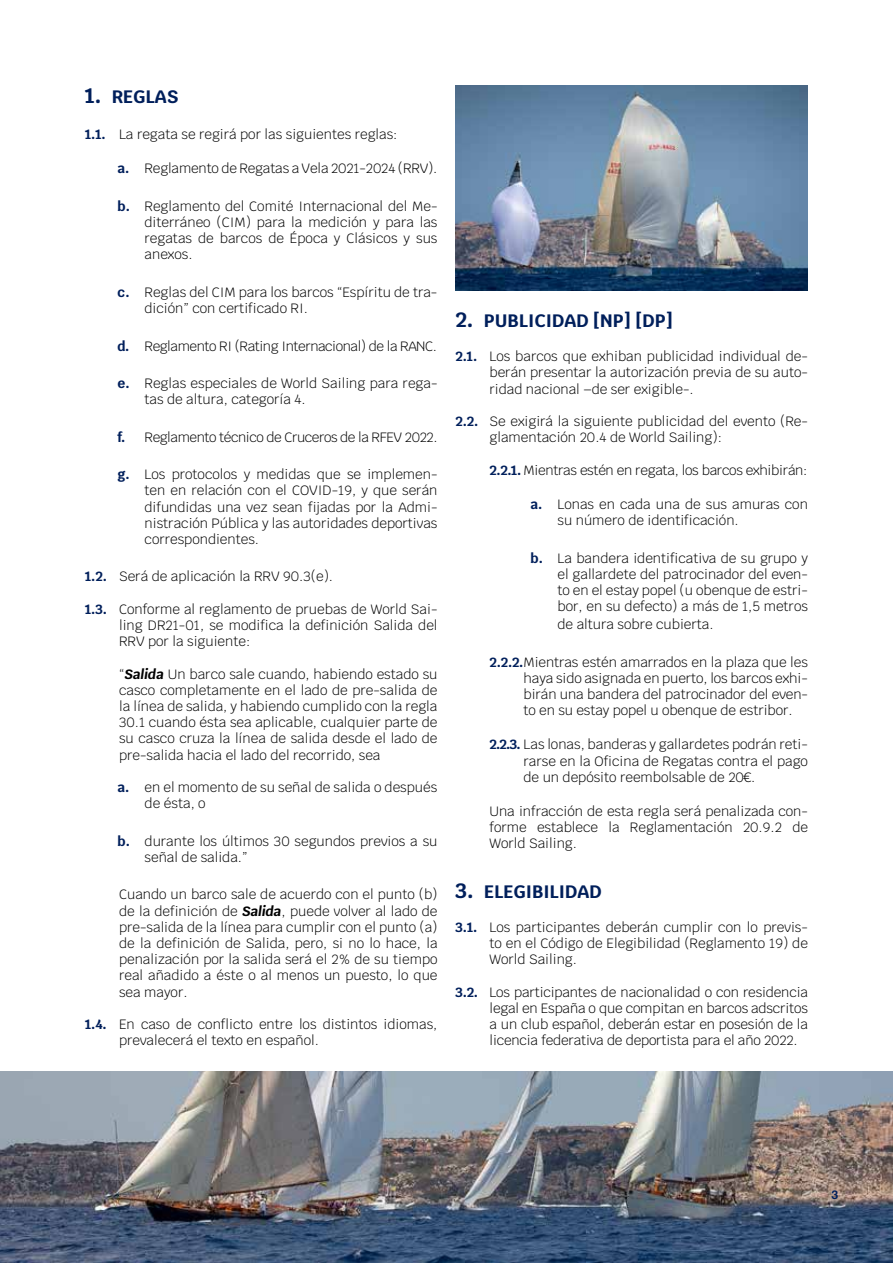
<style>
.page{position:relative;width:893px;height:1263px;background:#fff}
.page>*{position:absolute;margin:0;border:0;box-sizing:border-box;transform-origin:0 0}
.t1{font:700 18px "Krub";color:#001f5b}
.t2{font:300 13.5px/16.2px "Krub";color:#000;text-align:justify}
.t3{font:300 13.5px "Krub";letter-spacing:-.03em;color:#000}
.t4{font:300 13.5px "Krub";letter-spacing:-.02em;color:#000}
.t5{font:700 12px "Helvetica Neue LT Com";color:#001f5b}
.s1{font-size:21px}
.s2{font-weight:700;color:#001f5b}
.s3{font-weight:700;font-style:italic}
</style>
<div class="page">
<img style="left:0;top:1071px;width:893px;height:192px">
<img style="left:455px;top:85px;width:353px;height:205px">
<h1 class="t1" style="left:85px;top:86px;width:95px"><span class="s1">1.</span> REGLAS</h1>
<p class="t2" style="left:85px;top:126px;width:314px"><span class="s2">1.1.</span> La regata se regirá por las siguientes reglas:</p>
<p class="t2" style="left:118px;top:161px;width:321px"><span class="s2">a.</span> Reglamento de Regatas a Vela 2021-2024 (RRV).</p>
<p class="t2" style="left:145px;top:198px;width:294px;text-indent:-27px"><span class="s2">b.</span> Reglamento del Comité Internacional del Me&shy;diterráneo (CIM) para la medición y para las regatas de barcos de Época y Clásicos y sus anexos.</p>
<p class="t2" style="left:145px;top:284px;width:294px;text-indent:-27px"><span class="s2">c.</span> Reglas del CIM para los barcos “Espíritu de tra&shy;dición” con certificado RI.</p>
<p class="t3" style="left:118px;top:334px;width:321px"><span class="s2">d.</span> Reglamento RI (Rating Internacional) de la RANC.</p>
<p class="t2" style="left:145px;top:375px;width:294px;text-indent:-27px"><span class="s2">e.</span> Reglas especiales de World Sailing para rega&shy;tas de altura, categoría 4.</p>
<p class="t3" style="left:118px;top:425px;width:321px"><span class="s2">f.</span> Reglamento técnico de Cruceros de la RFEV 2022.</p>
<p class="t2" style="left:145px;top:466px;width:294px;text-indent:-27px"><span class="s2">g.</span> Los protocolos y medidas que se implemen&shy;ten en relación con el COVID-19, y que serán difundidas una vez sean fijadas por la Admi&shy;nistración Pública y las autoridades deportivas correspondientes.</p>
<p class="t2" style="left:85px;top:569px;width:250px"><span class="s2">1.2.</span> Será de aplicación la RRV 90.3(e).</p>
<p class="t2" style="left:119px;top:601px;width:320px;text-indent:-34px"><span class="s2">1.3.</span> Conforme al reglamento de pruebas de World Sai&shy;ling DR21-01, se modifica la definición Salida del RRV por la siguiente:</p>
<p class="t2" style="left:119px;top:666px;width:320px">“<span class="s3">Salida</span> Un barco sale cuando, habiendo estado su casco completamente en el lado de pre-salida de la línea de salida, y habiendo cumplido con la regla 30.1 cuando ésta sea aplicable, cualquier parte de su casco cruza la línea de salida desde el lado de pre-salida hacia el lado del recorrido, sea</p>
<p class="t2" style="left:145px;top:779px;width:294px;text-indent:-27px"><span class="s2">a.</span> en el momento de su señal de salida o después de ésta, o</p>
<p class="t2" style="left:145px;top:833px;width:294px;text-indent:-27px"><span class="s2">b.</span> durante los últimos 30 segundos previos a su señal de salida.”</p>
<p class="t2" style="left:119px;top:886px;width:320px">Cuando un barco sale de acuerdo con el punto (b) de la definición de <span class="s3">Salida</span>, puede volver al lado de pre-salida de la línea para cumplir con el punto (a) de la definición de Salida, pero, si no lo hace, la penalización por la salida será el 2% de su tiempo real añadido a éste o al menos un puesto, lo que sea mayor.</p>
<p class="t2" style="left:119px;top:1016px;width:320px;text-indent:-34px"><span class="s2">1.4.</span> En caso de conflicto entre los distintos idiomas, prevalecerá el texto en español.</p>
<h1 class="t1" style="left:455px;top:310px;width:219px"><span class="s1">2.</span> PUBLICIDAD [NP] [DP]</h1>
<p class="t2" style="left:489px;top:348px;width:320px;text-indent:-34px"><span class="s2">2.1.</span> Los barcos que exhiban publicidad individual de&shy;berán presentar la autorización previa de su auto&shy;ridad nacional –de ser exigible-.</p>
<p class="t2" style="left:489px;top:413px;width:320px;text-indent:-34px"><span class="s2">2.2.</span> Se exigirá la siguiente publicidad del evento (Re&shy;glamentación 20.4 de World Sailing):</p>
<p class="t4" style="left:489px;top:458px;width:320px"><span class="s2">2.2.1.</span> Mientras estén en regata, los barcos exhibirán:</p>
<p class="t2" style="left:558px;top:496px;width:252px;text-indent:-27px"><span class="s2">a.</span> Lonas en cada una de sus amuras con su número de identificación.</p>
<p class="t2" style="left:558px;top:550px;width:252px;text-indent:-27px"><span class="s2">b.</span> La bandera identificativa de su grupo y el gallardete del patrocinador del even&shy;to en el estay popel (u obenque de estri&shy;bor, en su defecto) a más de 1,5 metros</p>
<p class="t2" style="left:558px;top:616px;width:158px">de altura sobre cubierta.</p>
<p class="t2" style="left:524px;top:654px;width:286px;text-indent:-34px"><span class="s2">2.2.2.</span>Mientras estén amarrados en la plaza que les haya sido asignada en puerto, los barcos exhi&shy;birán una bandera del patrocinador del even&shy;to en su estay popel u obenque de estribor.</p>
<p class="t2" style="left:524px;top:736px;width:286px;text-indent:-34px"><span class="s2">2.2.3.</span> Las lonas, banderas y gallardetes podrán reti&shy;rarse en la Oficina de Regatas contra el pago de un depósito reembolsable de 20€.</p>
<p class="t2" style="left:489px;top:803px;width:320px">Una infracción de esta regla será penalizada con&shy;forme establece la Reglamentación 20.9.2 de World Sailing.</p>
<h1 class="t1" style="left:455px;top:881px;width:148px"><span class="s1">3.</span> ELEGIBILIDAD</h1>
<p class="t2" style="left:489px;top:919px;width:320px;text-indent:-34px"><span class="s2">3.1.</span> Los participantes deberán cumplir con lo previs&shy;to en el Código de Elegibilidad (Reglamento 19) de World Sailing.</p>
<p class="t2" style="left:489px;top:984px;width:320px;text-indent:-34px"><span class="s2">3.2.</span> Los participantes de nacionalidad o con residencia legal en España o que compitan en barcos adscritos a un club español, deberán estar en posesión de la licencia federativa de deportista para el año 2022.</p>
<p class="t5" style="left:831px;top:1187px;width:8px">3</p>
</div>
